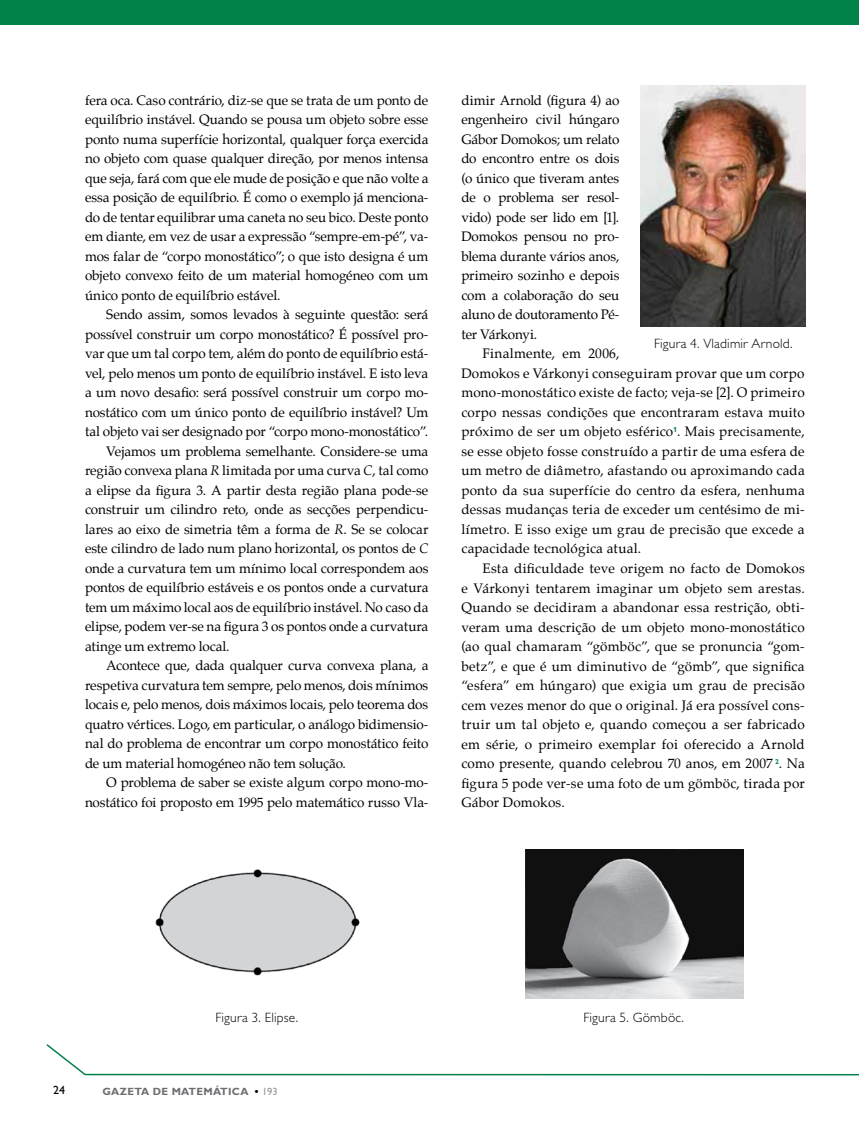
<style>
.page{position:relative;width:859px;height:1132px;background:#fff}
.page>*{position:absolute;margin:0;border:0;box-sizing:border-box;transform-origin:0 0}
.t1{font:13.5px "Palatino";color:#000}
.t2{font:13.5px "Palatino";letter-spacing:.02em;color:#000}
.t3{font:300 13.5px "Gill Sans Std";letter-spacing:.015em;color:#000}
.t4{font:12px "Gill Sans Std";color:#000}
.t5{font:700 10.5px "Gill Sans Std";letter-spacing:.03em;color:#6d6e71}
.s1{font-style:italic}
.s2{color:#000}
.s3{font-weight:400;color:#939598}
</style>
<div class="page">
<svg style="left:46px;top:1044px;width:813px;height:31px"></svg>
<div style="left:0;top:0;width:859px;height:25px;background:#008249"></div>
<img style="left:155px;top:869px;width:205px;height:107px">
<img style="left:641px;top:85px;width:165px;height:241px">
<img style="left:525px;top:849px;width:218px;height:149px">
<p class="t1" style="left:85px;top:89px;width:345px">fera oca. Caso contrário, diz-se que se trata de um ponto de</p>
<p class="t1" style="left:85px;top:108px;width:345px">equilíbrio instável. Quando se pousa um objeto sobre esse</p>
<p class="t1" style="left:85px;top:128px;width:345px">ponto numa superfície horizontal, qualquer força exercida</p>
<p class="t1" style="left:85px;top:147px;width:345px">no objeto com quase qualquer direção, por menos intensa</p>
<p class="t1" style="left:85px;top:167px;width:345px">que seja, fará com que ele mude de posição e que não volte a</p>
<p class="t1" style="left:85px;top:186px;width:345px">essa posição de equilíbrio. É como o exemplo já menciona-</p>
<p class="t1" style="left:85px;top:206px;width:345px">do de tentar equilibrar uma caneta no seu bico. Deste ponto</p>
<p class="t1" style="left:85px;top:225px;width:345px">em diante, em vez de usar a expressão “sempre-em-pé”, va-</p>
<p class="t1" style="left:85px;top:245px;width:345px">mos falar de “corpo monostático”; o que isto designa é um</p>
<p class="t1" style="left:85px;top:264px;width:345px">objeto convexo feito de um material homogéneo com um</p>
<p class="t1" style="left:85px;top:284px;width:197px">único ponto de equilíbrio estável.</p>
<p class="t1" style="left:106px;top:303px;width:324px">Sendo assim, somos levados à seguinte questão: será</p>
<p class="t1" style="left:85px;top:323px;width:345px">possível construir um corpo monostático? É possível pro-</p>
<p class="t1" style="left:85px;top:342px;width:345px">var que um tal corpo tem, além do ponto de equilíbrio está-</p>
<p class="t1" style="left:85px;top:362px;width:345px">vel, pelo menos um ponto de equilíbrio instável. E isto leva</p>
<p class="t1" style="left:85px;top:381px;width:345px">a um novo desafio: será possível construir um corpo mo-</p>
<p class="t1" style="left:85px;top:401px;width:345px">nostático com um único ponto de equilíbrio instável? Um</p>
<p class="t1" style="left:85px;top:420px;width:345px">tal objeto vai ser designado por “corpo mono-monostático”.</p>
<p class="t1" style="left:106px;top:440px;width:324px">Vejamos um problema semelhante. Considere-se uma</p>
<p class="t1" style="left:85px;top:459px;width:345px">região convexa plana <span class="s1">R</span> limitada por uma curva <span class="s1">C</span>, tal como</p>
<p class="t1" style="left:85px;top:479px;width:345px">a elipse da figura 3. A partir desta região plana pode-se</p>
<p class="t1" style="left:85px;top:498px;width:345px">construir um cilindro reto, onde as secções perpendicu-</p>
<p class="t1" style="left:85px;top:518px;width:345px">lares ao eixo de simetria têm a forma de <span class="s1">R</span>. Se se colocar</p>
<p class="t1" style="left:85px;top:537px;width:345px">este cilindro de lado num plano horizontal, os pontos de <span class="s1">C</span></p>
<p class="t1" style="left:85px;top:557px;width:345px">onde a curvatura tem um mínimo local correspondem aos</p>
<p class="t1" style="left:85px;top:576px;width:345px">pontos de equilíbrio estáveis e os pontos onde a curvatura</p>
<p class="t1" style="left:85px;top:596px;width:345px">tem um máximo local aos de equilíbrio instável. No caso da</p>
<p class="t1" style="left:85px;top:615px;width:345px">elipse, podem ver-se na figura 3 os pontos onde a curvatura</p>
<p class="t1" style="left:85px;top:635px;width:146px">atinge um extremo local.</p>
<p class="t1" style="left:106px;top:654px;width:324px">Acontece que, dada qualquer curva convexa plana, a</p>
<p class="t1" style="left:85px;top:674px;width:345px">respetiva curvatura tem sempre, pelo menos, dois mínimos</p>
<p class="t1" style="left:85px;top:693px;width:345px">locais e, pelo menos, dois máximos locais, pelo teorema dos</p>
<p class="t1" style="left:85px;top:713px;width:345px">quatro vértices. Logo, em particular, o análogo bidimensio-</p>
<p class="t1" style="left:85px;top:732px;width:345px">nal do problema de encontrar um corpo monostático feito</p>
<p class="t1" style="left:85px;top:751px;width:262px">de um material homogéneo não tem solução.</p>
<p class="t1" style="left:106px;top:771px;width:324px">O problema de saber se existe algum corpo mono-mo-</p>
<p class="t1" style="left:85px;top:790px;width:345px">nostático foi proposto em 1995 pelo matemático russo Vla-</p>
<p class="t1" style="left:461px;top:89px;width:159px">dimir Arnold (figura 4) ao</p>
<p class="t1" style="left:461px;top:108px;width:160px">engenheiro civil húngaro</p>
<p class="t1" style="left:461px;top:128px;width:160px">Gábor Domokos; um relato</p>
<p class="t1" style="left:461px;top:147px;width:160px">do encontro entre os dois</p>
<p class="t1" style="left:461px;top:167px;width:159px">(o único que tiveram antes</p>
<p class="t1" style="left:461px;top:186px;width:160px">de o problema ser resol-</p>
<p class="t1" style="left:461px;top:206px;width:159px">vido) pode ser lido em [1].</p>
<p class="t1" style="left:461px;top:225px;width:160px">Domokos pensou no pro-</p>
<p class="t1" style="left:461px;top:245px;width:159px">blema durante vários anos,</p>
<p class="t1" style="left:461px;top:264px;width:160px">primeiro sozinho e depois</p>
<p class="t1" style="left:461px;top:284px;width:159px">com a colaboração do seu</p>
<p class="t1" style="left:461px;top:303px;width:160px">aluno de doutoramento Pé-</p>
<p class="t1" style="left:461px;top:323px;width:77px">ter Várkonyi.</p>
<p class="t1" style="left:483px;top:342px;width:138px">Finalmente, em 2006,</p>
<p class="t1" style="left:461px;top:362px;width:345px">Domokos e Várkonyi conseguiram provar que um corpo</p>
<p class="t1" style="left:461px;top:381px;width:345px">mono-monostático existe de facto; veja-se [2]. O primeiro</p>
<p class="t1" style="left:461px;top:401px;width:345px">corpo nessas condições que encontraram estava muito</p>
<p class="t2" style="left:461px;top:420px;width:345px">próximo de ser um objeto esférico<sup>1</sup>. Mais precisamente,</p>
<p class="t2" style="left:461px;top:440px;width:345px">se esse objeto fosse construído a partir de uma esfera de</p>
<p class="t1" style="left:461px;top:459px;width:345px">um metro de diâmetro, afastando ou aproximando cada</p>
<p class="t1" style="left:461px;top:479px;width:345px">ponto da sua superfície do centro da esfera, nenhuma</p>
<p class="t1" style="left:461px;top:498px;width:345px">dessas mudanças teria de exceder um centésimo de mi-</p>
<p class="t2" style="left:461px;top:518px;width:345px">límetro. E isso exige um grau de precisão que excede a</p>
<p class="t1" style="left:461px;top:537px;width:181px">capacidade tecnológica atual.</p>
<p class="t1" style="left:483px;top:557px;width:324px">Esta dificuldade teve origem no facto de Domokos</p>
<p class="t2" style="left:461px;top:576px;width:345px">e Várkonyi tentarem imaginar um objeto sem arestas.</p>
<p class="t2" style="left:461px;top:596px;width:345px">Quando se decidiram a abandonar essa restrição, obti-</p>
<p class="t1" style="left:461px;top:615px;width:345px">veram uma descrição de um objeto mono-monostático</p>
<p class="t1" style="left:461px;top:635px;width:345px">(ao qual chamaram “gömböc”, que se pronuncia “gom-</p>
<p class="t2" style="left:461px;top:654px;width:345px">betz”, e que é um diminutivo de “gömb”, que significa</p>
<p class="t1" style="left:461px;top:674px;width:345px">“esfera” em húngaro) que exigia um grau de precisão</p>
<p class="t1" style="left:461px;top:693px;width:345px">cem vezes menor do que o original. Já era possível cons-</p>
<p class="t1" style="left:461px;top:713px;width:345px">truir um tal objeto e, quando começou a ser fabricado</p>
<p class="t1" style="left:461px;top:732px;width:345px">em série, o primeiro exemplar foi oferecido a Arnold</p>
<p class="t1" style="left:461px;top:752px;width:345px">como presente, quando celebrou 70 anos, em 2007 <sup>2</sup>. Na</p>
<p class="t1" style="left:461px;top:771px;width:345px">figura 5 pode ver-se uma foto de um gömböc, tirada por</p>
<p class="t1" style="left:461px;top:791px;width:105px">Gábor Domokos.</p>
<p class="t3" style="left:654px;top:336px;width:140px">Figura 4. Vladimir Arnold.</p>
<p class="t3" style="left:215px;top:1009px;width:84px">Figura 3. Elipse.</p>
<p class="t4" style="left:53px;top:1082px;width:13px">24</p>
<p class="t5" style="left:102px;top:1084px;width:177px">GAZETA DE MATEMÁTI CA <span class="s2">•</span> <span class="s3">193</span></p>
<p class="t3" style="left:583px;top:1009px;width:102px">Figura 5. Gömböc.</p>
</div>
